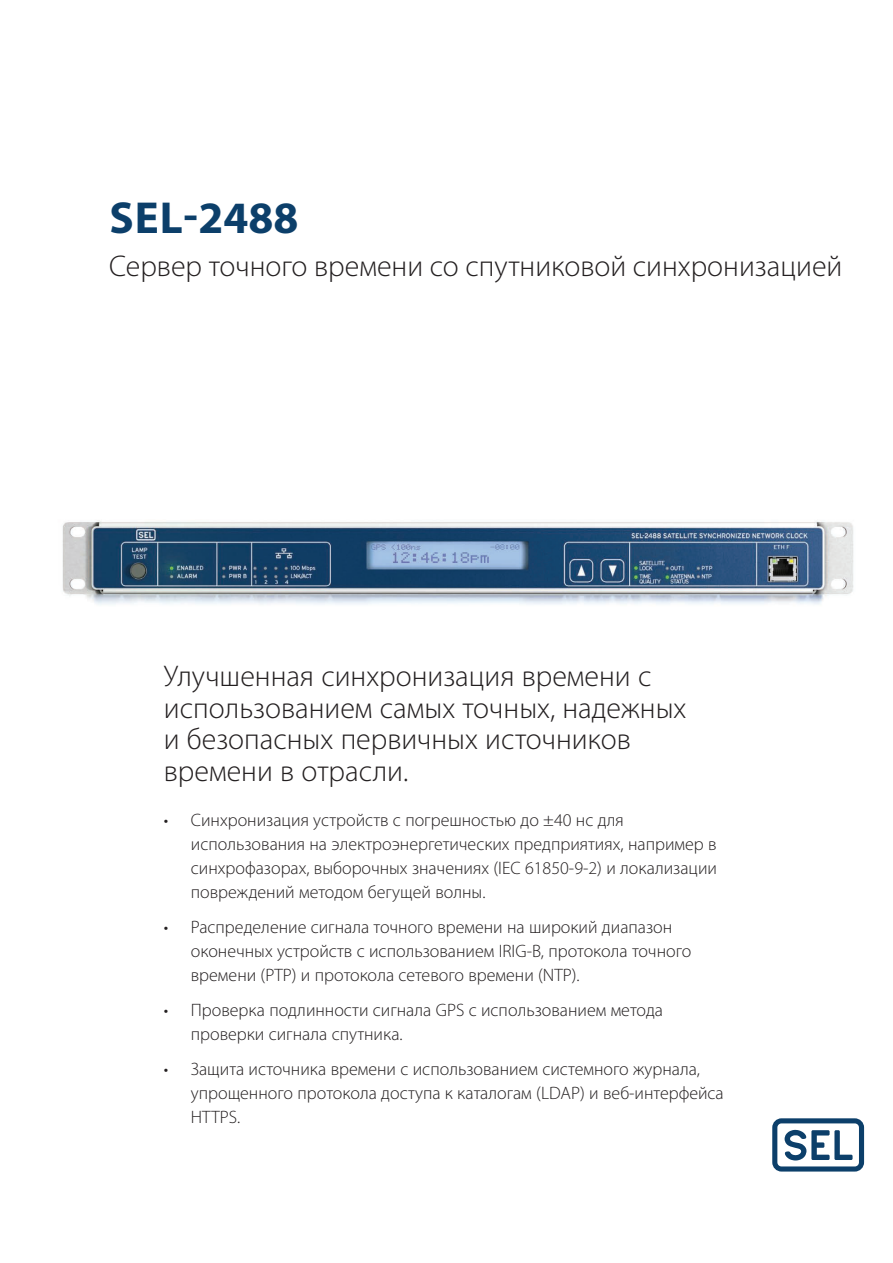
<style>
.page{position:relative;width:893px;height:1263px;background:#fff}
.page>*{position:absolute;margin:0;border:0;box-sizing:border-box;transform-origin:0 0}
.t1{font:700 45px "Myriad Pro";color:#0c3f6a}
.t2{font:300 30px/31.5px "Myriad Pro";color:#231f20}
.t3{font:300 18px/24px "Myriad Pro";color:#231f20}
</style>
<div class="page">
<img style="left:62px;top:520px;width:792px;height:85px">
<svg style="left:772px;top:1118px;width:92px;height:53px"></svg>
<h1 class="t1" style="left:110px;top:189px;width:190px">SEL-2488</h1>
<h2 class="t2" style="left:109px;top:251px;width:735px">Сервер точного времени со спутниковой синхронизацией</h2>
<h2 class="t2" style="left:164px;top:661px;width:524px">Улучшенная синхронизация времени с использованием самых точных, надежных и безопасных первичных источников времени в отрасли.</h2>
<p class="t3" style="left:191px;top:809px;width:528px;text-indent:-27px">• Синхронизация устройств с погрешностью до ±40 нс для использования на электроэнергетических предприятиях, например в синхрофазорах, выборочных значениях (IEC 61850-9-2) и локализации повреждений методом бегущей волны.</p>
<p class="t3" style="left:191px;top:915px;width:502px;text-indent:-27px">• Распределение сигнала точного времени на широкий диапазон оконечных устройств с использованием IRIG-B, протокола точного времени (PTP) и протокола сетевого времени (NTP).</p>
<p class="t3" style="left:191px;top:998px;width:474px;text-indent:-27px">• Проверка подлинности сигнала GPS с использованием метода проверки сигнала спутника.</p>
<p class="t3" style="left:191px;top:1057px;width:534px;text-indent:-27px">• Защита источника времени с использованием системного журнала, упрощенного протокола доступа к каталогам (LDAP) и веб-интерфейса<br>HTTPS.</p>
</div>
